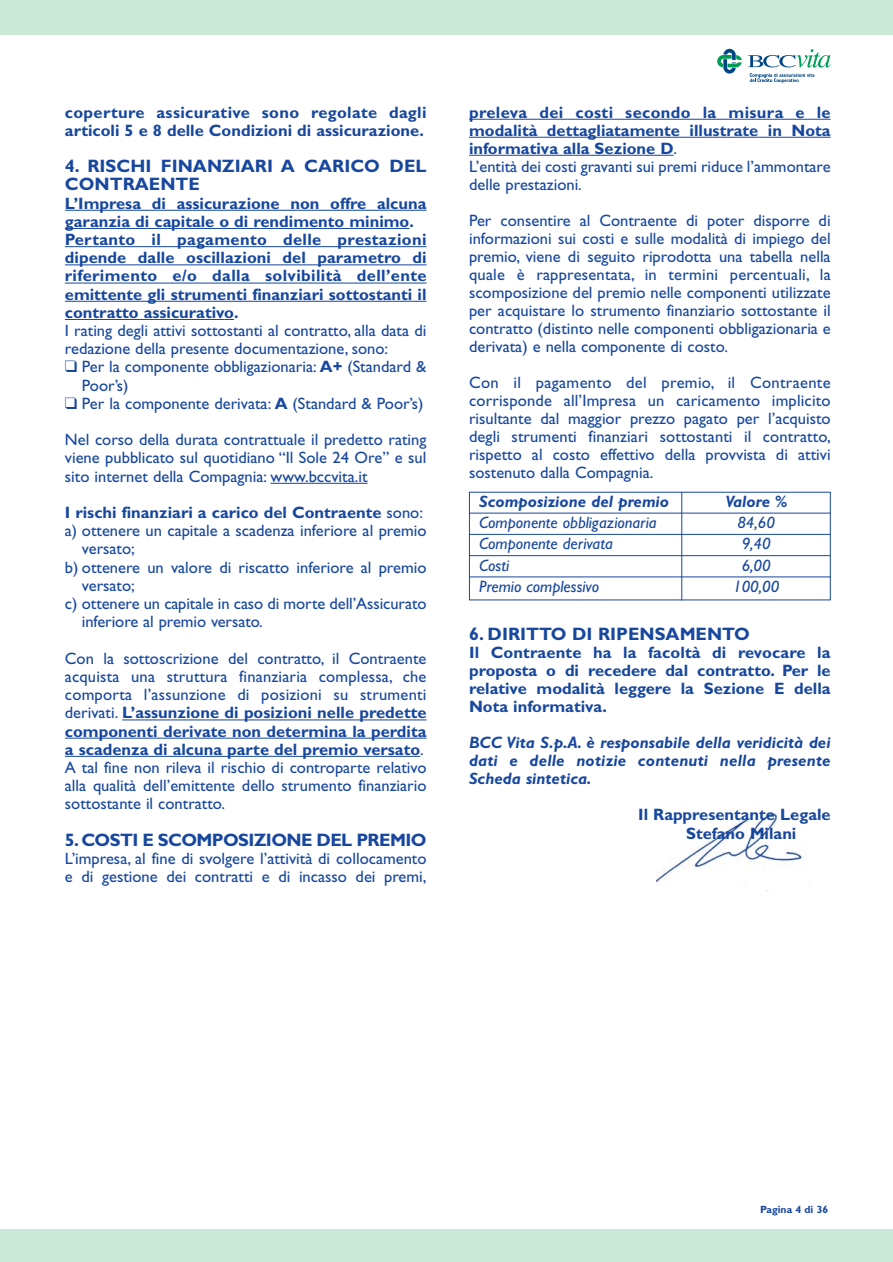
<style>
.page{position:relative;width:893px;height:1262px;background:#fff}
.page>*{position:absolute;margin:0;border:0;box-sizing:border-box;transform-origin:0 0}
.t1{font:700 18px/18.1px "Gill Sans";color:#17479e}
.t2{font:700 18px "Gill Sans";letter-spacing:-.035em;color:#17479e}
.t3{font:16.5px/18.1px "Gill Sans";color:#17479e}
.t4{font:700 16.5px/18.1px "Gill Sans";color:#17479e}
.t5{font:italic 700 16.5px/18px "Gill Sans";color:#17479e;text-align:justify}
.t6{font:italic 16.5px/21.3px "Gill Sans";color:#17479e}
.t7{font:700 10.5px "Gill Sans";color:#17479e}
.s1{font-weight:700}
.s2{font-weight:400}
</style>
<div class="page">
<img style="left:656px;top:811px;width:151px;height:80px">
<svg style="left:717px;top:49px;width:24px;height:25px"></svg>
<svg style="left:747px;top:49px;width:83px;height:34px"></svg>
<div style="left:0;top:0;width:892px;height:34px;background:#cbe7d7"></div>
<div style="left:0;top:1229px;width:892px;height:32px;background:#cbe7d7"></div>
<hr style="left:74px;top:210px;width:42px;height:1px;background:#17479e">
<hr style="left:116px;top:210px;width:241px;height:1px;background:#17479e">
<hr style="left:357px;top:210px;width:69px;height:1px;background:#17479e">
<hr style="left:65px;top:228px;width:106px;height:1px;background:#17479e">
<hr style="left:171px;top:228px;width:89px;height:1px;background:#17479e">
<hr style="left:260px;top:228px;width:149px;height:1px;background:#17479e">
<svg style="left:65px;top:246px;width:27px;height:1px"></svg>
<hr style="left:92px;top:246px;width:104px;height:1px;background:#17479e">
<hr style="left:196px;top:246px;width:159px;height:1px;background:#17479e">
<hr style="left:355px;top:246px;width:71px;height:1px;background:#17479e">
<hr style="left:65px;top:264px;width:326px;height:1px;background:#17479e">
<hr style="left:391px;top:264px;width:35px;height:1px;background:#17479e">
<svg style="left:65px;top:283px;width:18px;height:1px"></svg>
<hr style="left:83px;top:283px;width:343px;height:1px;background:#17479e">
<hr style="left:65px;top:301px;width:361px;height:1px;background:#17479e">
<hr style="left:65px;top:319px;width:159px;height:1px;background:#17479e">
<hr style="left:270px;top:483px;width:35px;height:1px;background:#17479e">
<hr style="left:305px;top:483px;width:62px;height:1px;background:#17479e">
<hr style="left:131px;top:719px;width:245px;height:1px;background:#17479e">
<hr style="left:376px;top:719px;width:50px;height:1px;background:#17479e">
<hr style="left:65px;top:737px;width:332px;height:1px;background:#17479e">
<svg style="left:397px;top:737px;width:29px;height:1px"></svg>
<hr style="left:65px;top:756px;width:188px;height:1px;background:#17479e">
<hr style="left:253px;top:756px;width:66px;height:1px;background:#17479e">
<hr style="left:319px;top:756px;width:52px;height:1px;background:#17479e">
<hr style="left:371px;top:756px;width:49px;height:1px;background:#17479e">
<svg style="left:469px;top:119px;width:40px;height:1px"></svg>
<hr style="left:509px;top:119px;width:321px;height:1px;background:#17479e">
<hr style="left:469px;top:137px;width:118px;height:1px;background:#17479e">
<hr style="left:587px;top:137px;width:243px;height:1px;background:#17479e">
<svg style="left:469px;top:155px;width:19px;height:1px"></svg>
<hr style="left:488px;top:155px;width:185px;height:1px;background:#17479e">
<hr style="left:681px;top:492px;width:1px;height:108px;background:#17479e">
<hr style="left:469px;top:513px;width:361px;height:1px;background:#17479e">
<hr style="left:469px;top:534px;width:361px;height:1px;background:#17479e">
<hr style="left:469px;top:555px;width:361px;height:1px;background:#17479e">
<hr style="left:469px;top:576px;width:361px;height:1px;background:#17479e">
<p class="t4" style="left:65px;top:105px;width:363px">coperture assicurative sono regolate dagli articoli 5 e 8 delle Condizioni di assicurazione.</p>
<p class="t1" style="left:65px;top:159px;width:363px">4. RISCHI FINANZIARI A CARICO DEL<br>CONTRAENTE</p>
<p class="t4" style="left:65px;top:196px;width:363px">L’Impresa di assicurazione non offre alcuna garanzia di capitale o di rendimento minimo.<br>Pertanto il pagamento delle prestazioni dipende dalle oscillazioni del parametro di riferimento e/o dalla solvibilità dell’ente emittente gli strumenti finanziari sottostanti il contratto assicurativo.</p>
<p class="t3" style="left:65px;top:323px;width:363px">I rating degli attivi sottostanti al contratto, alla data di redazione della presente documentazione, sono:</p>
<p class="t3" style="left:82px;top:359px;width:346px;text-indent:-17px">❑ Per la componente obbligazionaria: <span class="s1">A+</span> (Standard &amp;<br>Poor’s)</p>
<p class="t3" style="left:65px;top:396px;width:360px">❑ Per la componente derivata: <span class="s1">A</span> (Standard &amp; Poor’s)</p>
<p class="t3" style="left:65px;top:432px;width:363px;text-align:justify">Nel corso della durata contrattuale il predetto rating viene pubblicato sul quotidiano “Il Sole 24 Ore” e sul sito internet della Compagnia: www.bccvita.it</p>
<p class="t4" style="left:65px;top:505px;width:359px">I rischi finanziari a carico del Contraente <span class="s2">sono:</span></p>
<p class="t3" style="left:65px;top:523px;width:363px">a) ottenere un capitale a scadenza inferiore al premio</p>
<p class="t3" style="left:82px;top:541px;width:54px">versato;</p>
<p class="t3" style="left:65px;top:560px;width:363px">b) ottenere un valore di riscatto inferiore al premio</p>
<p class="t3" style="left:82px;top:578px;width:54px">versato;</p>
<p class="t3" style="left:65px;top:596px;width:363px">c) ottenere un capitale in caso di morte dell’Assicurato</p>
<p class="t3" style="left:82px;top:614px;width:182px">inferiore al premio versato.</p>
<p class="t3" style="left:65px;top:651px;width:363px">Con la sottoscrizione del contratto, il Contraente acquista una struttura finanziaria complessa, che comporta l’assunzione di posizioni su strumenti derivati. <span class="s1">L’assunzione di posizioni nelle predette componenti derivate non determina la perdita a scadenza di alcuna parte del premio versato</span>.<br>A tal fine non rileva il rischio di controparte relativo alla qualità dell’emittente dello strumento finanziario sottostante il contratto.</p>
<p class="t2" style="left:65px;top:833px;width:363px">5. COSTI E SCOMPOSIZIONE DEL PREMIO</p>
<p class="t3" style="left:65px;top:851px;width:363px">L’impresa, al fine di svolgere l’attività di collocamento e di gestione dei contratti e di incasso dei premi,</p>
<p class="t4" style="left:469px;top:105px;width:363px">preleva dei costi secondo la misura e le modalità dettagliatamente illustrate in Nota informativa alla Sezione D<span class="s2">.<br>L’entità dei costi gravanti sui premi riduce l’ammontare delle prestazioni.</span></p>
<p class="t3" style="left:469px;top:213px;width:363px;text-align:justify">Per consentire al Contraente di poter disporre di informazioni sui costi e sulle modalità di impiego del premio, viene di seguito riprodotta una tabella nella quale è rappresentata, in termini percentuali, la scomposizione del premio nelle componenti utilizzate per acquistare lo strumento finanziario sottostante il contratto (distinto nelle componenti obbligazionaria e derivata) e nella componente di costo.</p>
<p class="t3" style="left:469px;top:375px;width:363px;text-align:justify">Con il pagamento del premio, il Contraente corrisponde all’Impresa un caricamento implicito risultante dal maggior prezzo pagato per l’acquisto degli strumenti finanziari sottostanti il contratto, rispetto al costo effettivo della provvista di attivi sostenuto dalla Compagnia.</p>
<p class="t5" style="left:479px;top:494px;width:192px">Scomposizione del premio</p>
<p class="t6" style="left:479px;top:513px;width:179px">Componente obbligazionaria<br>Componente derivata<br>Costi<br>Premio complessivo</p>
<p class="t5" style="left:725px;top:494px;width:63px">Valore %</p>
<p class="t6" style="left:733px;top:513px;width:48px;text-align:center">84,60<br>9,40<br>6,00<br>100,00</p>
<p class="t1" style="left:469px;top:626px;width:282px">6. DIRITTO DI RIPENSAMENTO</p>
<p class="t4" style="left:469px;top:645px;width:363px;text-align:justify">Il Contraente ha la facoltà di revocare la proposta o di recedere dal contratto. Per le relative modalità leggere la Sezione E della Nota informativa.</p>
<p class="t5" style="left:469px;top:735px;width:363px">BCC Vita S.p.A. è responsabile della veridicità dei dati e delle notizie contenuti nella presente Scheda sintetica.</p>
<p class="t4" style="left:686px;top:806px;width:146px;line-height:18.8px;text-indent:-48px">Il Rappresentante Legale<br>Stefano Milani</p>
<p class="t7" style="left:760px;top:1206px;width:70px">Pagina 4 di 36</p>
</div>
